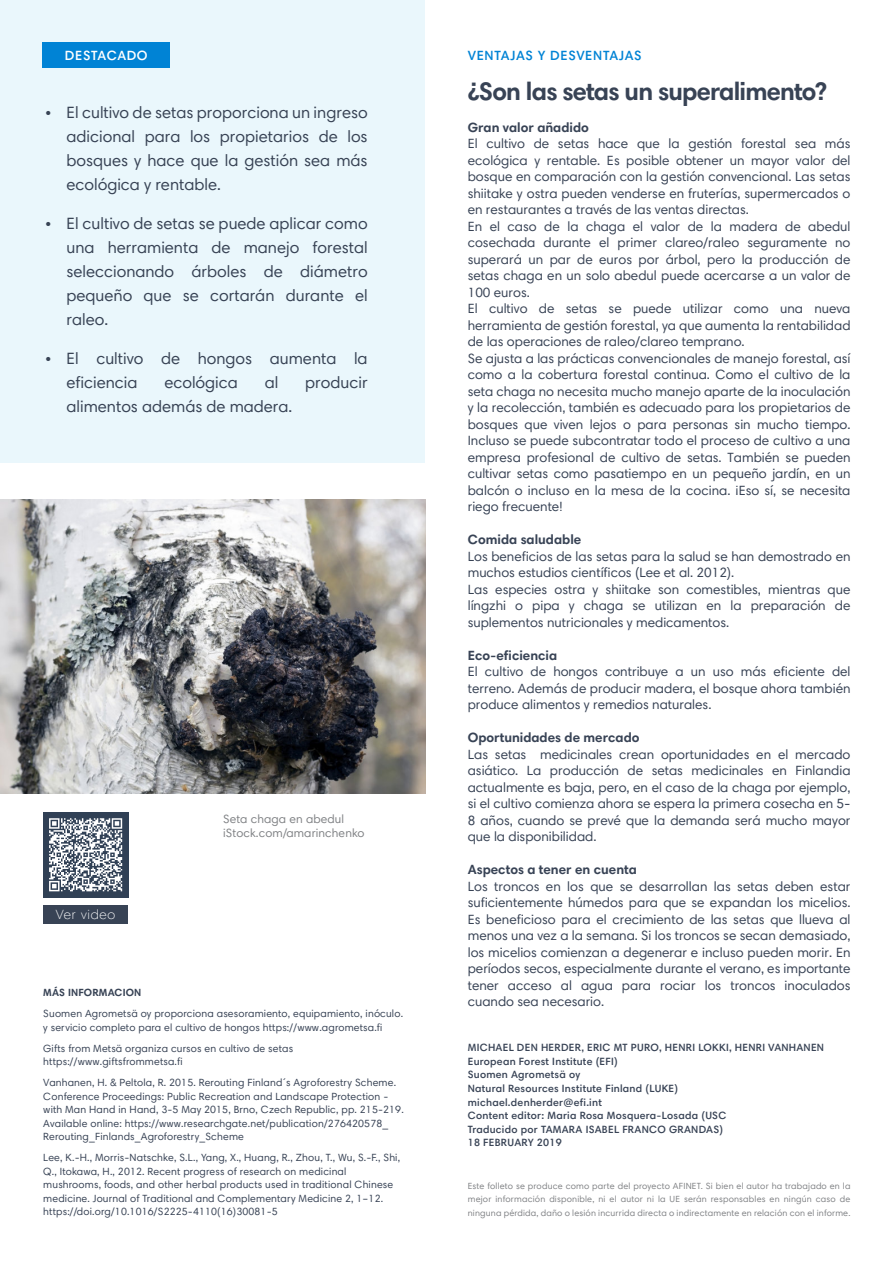
<style>
.page{position:relative;width:893px;height:1263px;background:#fff}
.page>*{position:absolute;margin:0;border:0;box-sizing:border-box;transform-origin:0 0}
.t1{font:700 25.5px "Harmonia Sans Pro Cyr";letter-spacing:-.03em;color:#384355}
.t2{font:16.5px/24px "Harmonia Sans Pro Cyr";color:#384355;text-align:justify}
.t3{font:13.5px/16.5px "Harmonia Sans Pro Cyr";color:#384355;text-align:justify}
.t4{font:700 13.5px "Harmonia Sans Pro Cyr";color:#384355}
.t5{font:600 13.5px "Harmonia Sans Pro Cyr";letter-spacing:.05em;color:#0083d5}
.t6{font:600 13.5px "Harmonia Sans Pro Cyr";letter-spacing:.04em;color:#fff}
.t7{font:300 13.5px "Harmonia Sans Pro Cyr";letter-spacing:.05em;color:#fff}
.t8{font:12px/13.5px "Harmonia Sans Pro Cyr";letter-spacing:.01em;color:#808285}
.t9{font:600 10.65px/13.6px "Harmonia Sans Pro Cyr";letter-spacing:.025em;color:#384355}
.t10{font:10.5px/13.5px "Harmonia Sans Pro Cyr";letter-spacing:.015em;color:#384355}
.t11{font:700 10.5px "Harmonia Sans Pro Cyr";letter-spacing:.015em;color:#384355}
.t12{font:9px/13.5px "Harmonia Sans Pro Cyr";letter-spacing:.02em;color:#808285;text-align:justify}
</style>
<div class="page">
<img style="left:0;top:499px;width:425px;height:294px">
<div style="left:0;top:0;width:425px;height:463px;background:#eaf7fc"></div>
<div style="left:43px;top:905px;width:85px;height:18px;background:#384355"></div>
<div style="left:43px;top:812px;width:85px;height:85px;background:#304055"></div>
<svg style="left:49px;top:818px;width:73px;height:73px"></svg>
<div style="left:43px;top:43px;width:127px;height:25px;background:#0083d5"></div>
<p class="t6" style="left:65px;top:50px;width:84px">DESTACADO</p>
<p class="t5" style="left:468px;top:50px;width:175px">VENTAJAS Y DESVENTAJAS</p>
<p class="t2" style="left:67px;top:102px;width:303px;text-indent:-21px">• El cultivo de setas proporciona un ingreso adicional para los propietarios de los bosques y hace que la gestión sea más ecológica y rentable.</p>
<p class="t2" style="left:67px;top:213px;width:303px;text-indent:-21px">• El cultivo de setas se puede aplicar como una herramienta de manejo forestal seleccionando árboles de diámetro pequeño que se cortarán durante el raleo.</p>
<p class="t2" style="left:67px;top:348px;width:303px;text-indent:-21px">• El cultivo de hongos aumenta la eficiencia</p>
<p class="t2" style="left:164px;top:372px;width:75px">ecológica</p>
<p class="t2" style="left:265px;top:372px;width:15px">al</p>
<p class="t2" style="left:305px;top:372px;width:64px">producir</p>
<p class="t2" style="left:67px;top:396px;width:227px">alimentos además de madera.</p>
<p class="t7" style="left:56px;top:909px;width:61px">Ver video</p>
<p class="t8" style="left:223px;top:814px;width:143px">Seta chaga en abedul iStock.com/amarinchenko</p>
<p class="t11" style="left:43px;top:988px;width:100px">MÁS INFORMACION</p>
<p class="t10" style="left:43px;top:1008px;width:361px">Suomen Agrometsä oy proporciona asesoramiento, equipamiento, inóculo. y servicio completo para el cultivo de hongos https://www.agrometsa.fi</p>
<p class="t10" style="left:43px;top:1042px;width:251px">Gifts from Metsä organiza cursos en cultivo de setas https://www.giftsfrommetsa.fi</p>
<p class="t10" style="left:43px;top:1077px;width:362px">Vanhanen, H. &amp; Peltola, R. 2015. Rerouting Finland´s Agroforestry Scheme.<br>Conference Proceedings: Public Recreation and Landscape Protection - with Man Hand in Hand, 3-5 May 2015, Brno, Czech Republic, pp. 215-219.<br>Available online: https://www.researchgate.net/publication/276420578_ Rerouting_Finlands_Agroforestry_Scheme</p>
<p class="t10" style="left:43px;top:1152px;width:358px">Lee, K.-H., Morris-Natschke, S.L., Yang, X., Huang, R., Zhou, T., Wu, S.-F., Shi, Q., Itokawa, H., 2012. Recent progress of research on medicinal mushrooms, foods, and other herbal products used in traditional Chinese medicine. Journal of Traditional and Complementary Medicine 2, 1–12. https://doi.org/10.1016/S2225-4110(16)30081-5</p>
<h1 class="t1" style="left:468px;top:81px;width:361px">¿Son las setas un superalimento?</h1>
<p class="t4" style="left:468px;top:122px;width:123px">Gran valor añadido</p>
<p class="t3" style="left:468px;top:137px;width:384px;text-align:left">El cultivo de setas hace que la gestión forestal sea más ecológica y rentable. Es posible obtener un mayor valor del bosque en comparación con la gestión convencional. Las setas shiitake y ostra pueden venderse en fruterías, supermercados o en restaurantes a través de las ventas directas.<br>En el caso de la chaga el valor de la madera de abedul cosechada durante el primer clareo/raleo seguramente no superará un par de euros por árbol, pero la producción de setas chaga en un solo abedul puede acercarse a un valor de 100 euros.<br>El cultivo de setas se puede utilizar como una nueva herramienta de gestión forestal, ya que aumenta la rentabilidad de las operaciones de raleo/clareo temprano.<br>Se ajusta a las prácticas convencionales de manejo forestal, así como a la cobertura forestal continua. Como el cultivo de la seta chaga no necesita mucho manejo aparte de la inoculación y la recolección, también es adecuado para los propietarios de bosques que viven lejos o para personas sin mucho tiempo.<br>Incluso se puede subcontratar todo el proceso de cultivo a una empresa profesional de cultivo de setas. También se pueden cultivar setas como pasatiempo en un pequeño jardín, en un balcón o incluso en la mesa de la cocina. ¡Eso sí, se necesita riego frecuente!</p>
<p class="t4" style="left:468px;top:534px;width:115px">Comida saludable</p>
<p class="t3" style="left:468px;top:549px;width:384px;text-align:left">Los beneficios de las setas para la salud se han demostrado en muchos estudios científicos (Lee et al. 2012).<br>Las especies ostra y shiitake son comestibles, mientras que língzhi o pipa y chaga se utilizan en la preparación de suplementos nutricionales y medicamentos.</p>
<p class="t4" style="left:468px;top:650px;width:91px">Eco-eficiencia</p>
<p class="t3" style="left:468px;top:665px;width:384px">El cultivo de hongos contribuye a un uso más eficiente del terreno. Además de producir madera, el bosque ahora también produce alimentos y remedios naturales.</p>
<p class="t4" style="left:468px;top:732px;width:173px">Oportunidades de mercado</p>
<p class="t3" style="left:468px;top:747px;width:384px">Las setas medicinales crean oportunidades en el mercado asiático. La producción de setas medicinales en Finlandia actualmente es baja, pero, en el caso de la chaga por ejemplo, si el cultivo comienza ahora se espera la primera cosecha en 5- 8 años, cuando se prevé que la demanda será mucho mayor que la disponibilidad.</p>
<p class="t4" style="left:468px;top:864px;width:171px">Aspectos a tener en cuenta</p>
<p class="t3" style="left:468px;top:879px;width:384px">Los troncos en los que se desarrollan las setas deben estar suficientemente húmedos para que se expandan los micelios.<br>Es beneficioso para el crecimiento de las setas que llueva al menos una vez a la semana. Si los troncos se secan demasiado, los micelios comienzan a degenerar e incluso pueden morir. En períodos secos, especialmente durante el verano, es importante tener acceso al agua para rociar los troncos inoculados cuando sea necesario.</p>
<p class="t9" style="left:468px;top:1042px;width:358px">MICHAEL DEN HERDER, ERIC MT PURO, HENRI LOKKI, HENRI VANHANEN European Forest Institute (EFI)<br>Suomen Agrometsä oy<br>Natural Resources Institute Finland (LUKE)<br>michael.denherder@efi.int<br>Content editor: Maria Rosa Mosquera-Losada (USC<br>Traducido por TAMARA ISABEL FRANCO GRANDAS)<br>18 FEBRUARY 2019</p>
<p class="t12" style="left:468px;top:1180px;width:384px">Este folleto se produce como parte del proyecto AFINET. Si bien el autor ha trabajado en la mejor información disponible, ni el autor ni la UE serán responsables en ningún caso de ninguna pérdida, daño o lesión incurrida directa o indirectamente en relación con el informe.</p>
</div>
